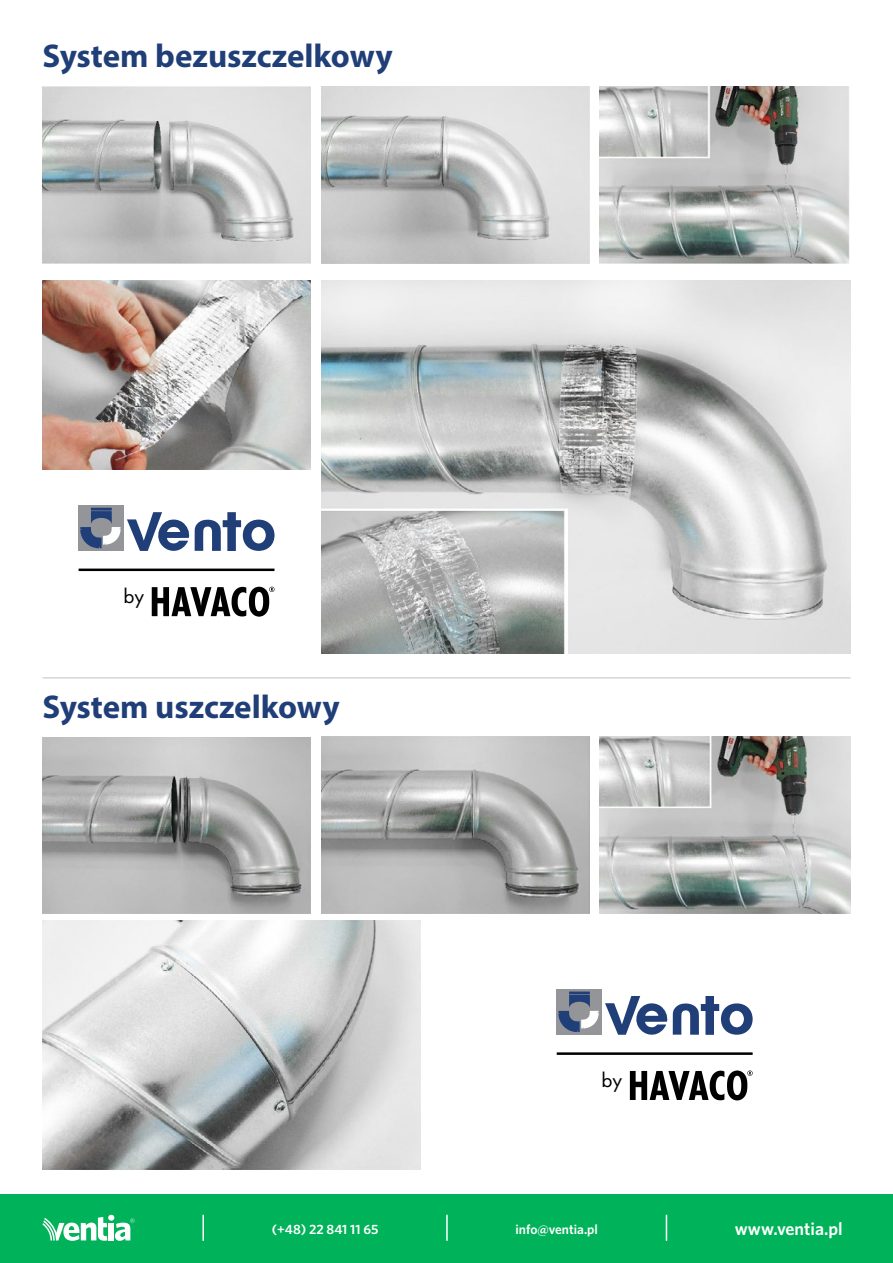
<style>
.page{position:relative;width:893px;height:1263px;background:#fff}
.page>*{position:absolute;margin:0;border:0;box-sizing:border-box;transform-origin:0 0}
.t1{font:700 33px "Myriad Pro";color:#203e78}
.t2{font:21.15px "Futura PT Book";color:#000}
.t3{font:600 18px "Whitney";color:#fff}
.t4{font:600 13.5px "Whitney";color:#fff}
</style>
<div class="page">
<div style="left:0;top:1195px;width:893px;height:68px;background:#00b259"></div>
<svg style="left:43px;top:1215px;width:92px;height:26px"></svg>
<hr style="left:446px;top:1215px;width:2px;height:26px;background:#fff">
<hr style="left:202px;top:1215px;width:2px;height:26px;background:#fff">
<svg style="left:666px;top:1215px;width:1px;height:26px"></svg>
<img style="left:43px;top:87px;width:268px;height:176px">
<img style="left:43px;top:737px;width:268px;height:176px">
<img style="left:43px;top:921px;width:377px;height:248px">
<img style="left:321px;top:86px;width:268px;height:177px">
<img style="left:321px;top:736px;width:268px;height:177px">
<img style="left:600px;top:86px;width:250px;height:177px">
<img style="left:600px;top:736px;width:250px;height:177px">
<img style="left:43px;top:280px;width:268px;height:189px">
<img style="left:321px;top:280px;width:529px;height:374px">
<div style="left:79px;top:506px;width:45px;height:45px;background:#939598"></div>
<svg style="left:80px;top:511px;width:41px;height:37px"></svg>
<hr style="left:91px;top:508px;width:21px;height:3px;background:#203e78">
<svg style="left:127px;top:512px;width:147px;height:39px"></svg>
<svg style="left:152px;top:587px;width:122px;height:30px"></svg>
<hr style="left:79px;top:569px;width:195px;height:2px;background:#000">
<div style="left:557px;top:989px;width:45px;height:46px;background:#939598"></div>
<svg style="left:558px;top:995px;width:41px;height:37px"></svg>
<hr style="left:569px;top:991px;width:21px;height:3px;background:#203e78">
<svg style="left:605px;top:996px;width:148px;height:39px"></svg>
<svg style="left:630px;top:1070px;width:123px;height:30px"></svg>
<hr style="left:557px;top:1052px;width:196px;height:3px;background:#000">
<hr style="left:43px;top:677px;width:807px;height:2px;background:#d5d7d8">
<p class="t1" style="left:43px;top:35px;width:352px">System bezuszczelkowy</p>
<p class="t2" style="left:123px;top:583px;width:22px">by</p>
<p class="t1" style="left:43px;top:685px;width:299px">System uszczelkowy</p>
<p class="t2" style="left:601px;top:1067px;width:22px">by</p>
<p class="t4" style="left:272px;top:1220px;width:108px">(+48) 22 841 11 65</p>
<p class="t4" style="left:515px;top:1220px;width:84px">info@ventia.pl</p>
<p class="t3" style="left:735px;top:1217px;width:109px">www.ventia.pl</p>
</div>
